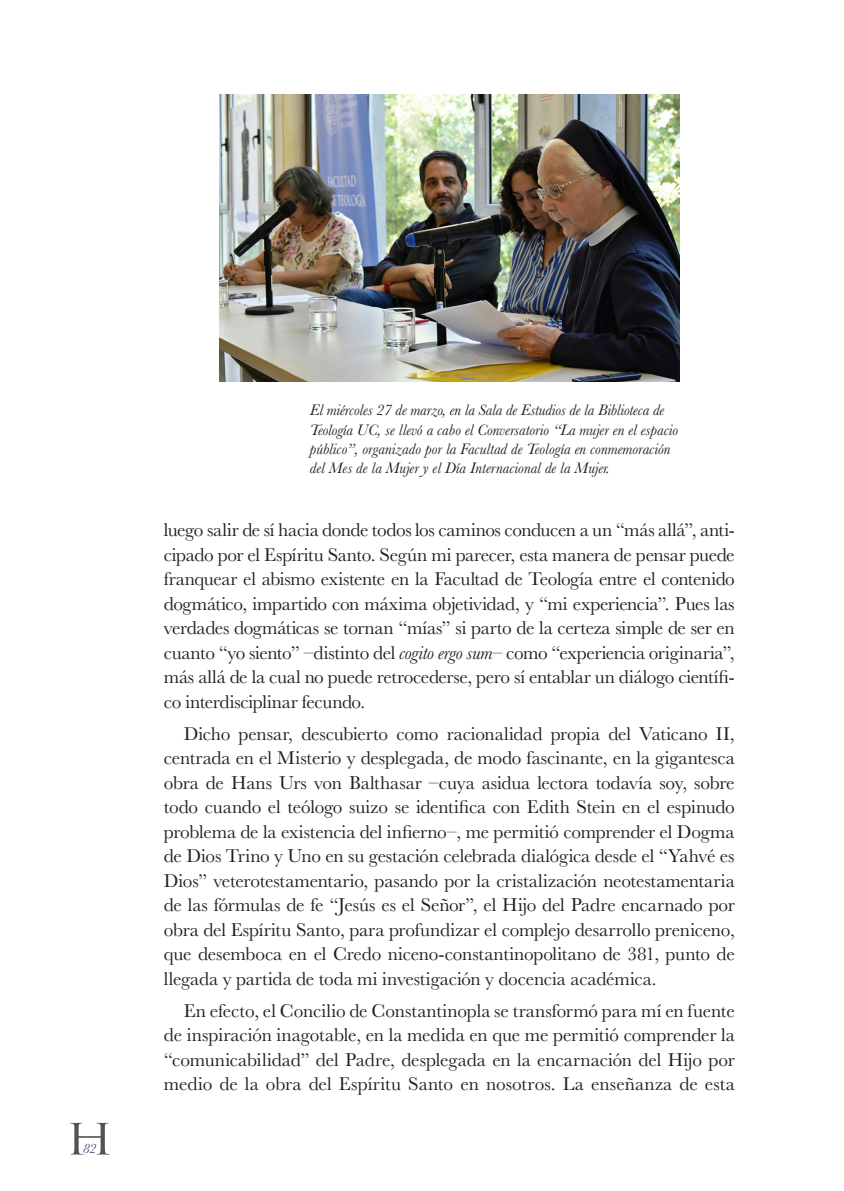
<style>
.page{position:relative;width:844px;height:1191px;background:#fff}
.page>*{position:absolute;margin:0;border:0;box-sizing:border-box;transform-origin:0 0}
.t1{font:42px "Trajan Pro";color:#515255;scale:1.2 1}
.Texto_general_Bask{font:19.25px/24.5px "Baskerville";letter-spacing:-.005em;color:#231f20;text-align:justify}
.Lectura_de_foto_Ba{font:italic 15.75px/19.2px "Baskerville";color:#231f20}
.t2{font:italic 14px "Baskerville";color:#5c3c77}
.s1{font-style:italic}
</style>
<div class="page">
<img style="left:219px;top:94px;width:460px;height:287px">
<h1 class="t1" style="left:65px;top:1112px;width:42px">H</h1>
<p class="t2" style="left:83px;top:1138px;width:15px">82</p>
<p class="Lectura_de_foto_Ba" style="left:310px;top:400px;width:370px">El miércoles 27 de marzo, en la Sala de Estudios de la Biblioteca de Teología UC, se llevó a cabo el Conversatorio “La mujer en el espacio público”, organizado por la Facultad de Teología en conmemoración del Mes de la Mujer y el Día Internacional de la Mujer.</p>
<p class="Texto_general_Bask" style="left:164px;top:518px;width:572px">luego salir de sí hacia donde todos los caminos conducen a un “más allá”, anti&shy;cipado por el Espíritu Santo. Según mi parecer, esta manera de pensar puede franquear el abismo existente en la Facultad de Teología entre el contenido dogmático, impartido con máxima objetividad, y “mi experiencia”. Pues las verdades dogmáticas se tornan “mías” si parto de la certeza simple de ser en cuanto “yo siento” –distinto del <span class="s1">cogito ergo sum</span>– como “experiencia originaria”, más allá de la cual no puede retrocederse, pero sí entablar un diálogo científi&shy;co interdisciplinar fecundo.</p>
<p class="Texto_general_Bask" style="left:164px;top:721px;width:572px;text-indent:20px">Dicho pensar, descubierto como racionalidad propia del Vaticano II, centrada en el Misterio y desplegada, de modo fascinante, en la gigantesca obra de Hans Urs von Balthasar –cuya asidua lectora todavía soy, sobre todo cuando el teólogo suizo se identifica con Edith Stein en el espinudo problema de la existencia del infierno–, me permitió comprender el Dogma de Dios Trino y Uno en su gestación celebrada dialógica desde el “Yahvé es Dios” veterotestamentario, pasando por la cristalización neotestamentaria de las fórmulas de fe “Jesús es el Señor”, el Hijo del Padre encarnado por obra del Espíritu Santo, para profundizar el complejo desarrollo preniceno, que desemboca en el Credo niceno-constantinopolitano de 381, punto de llegada y partida de toda mi investigación y docencia académica.</p>
<p class="Texto_general_Bask" style="left:164px;top:998px;width:572px;text-indent:20px">En efecto, el Concilio de Constantinopla se transformó para mí en fuente de inspiración inagotable, en la medida en que me permitió comprender la “comunicabilidad” del Padre, desplegada en la encarnación del Hijo por medio de la obra del Espíritu Santo en nosotros. La enseñanza de esta</p>
</div>
